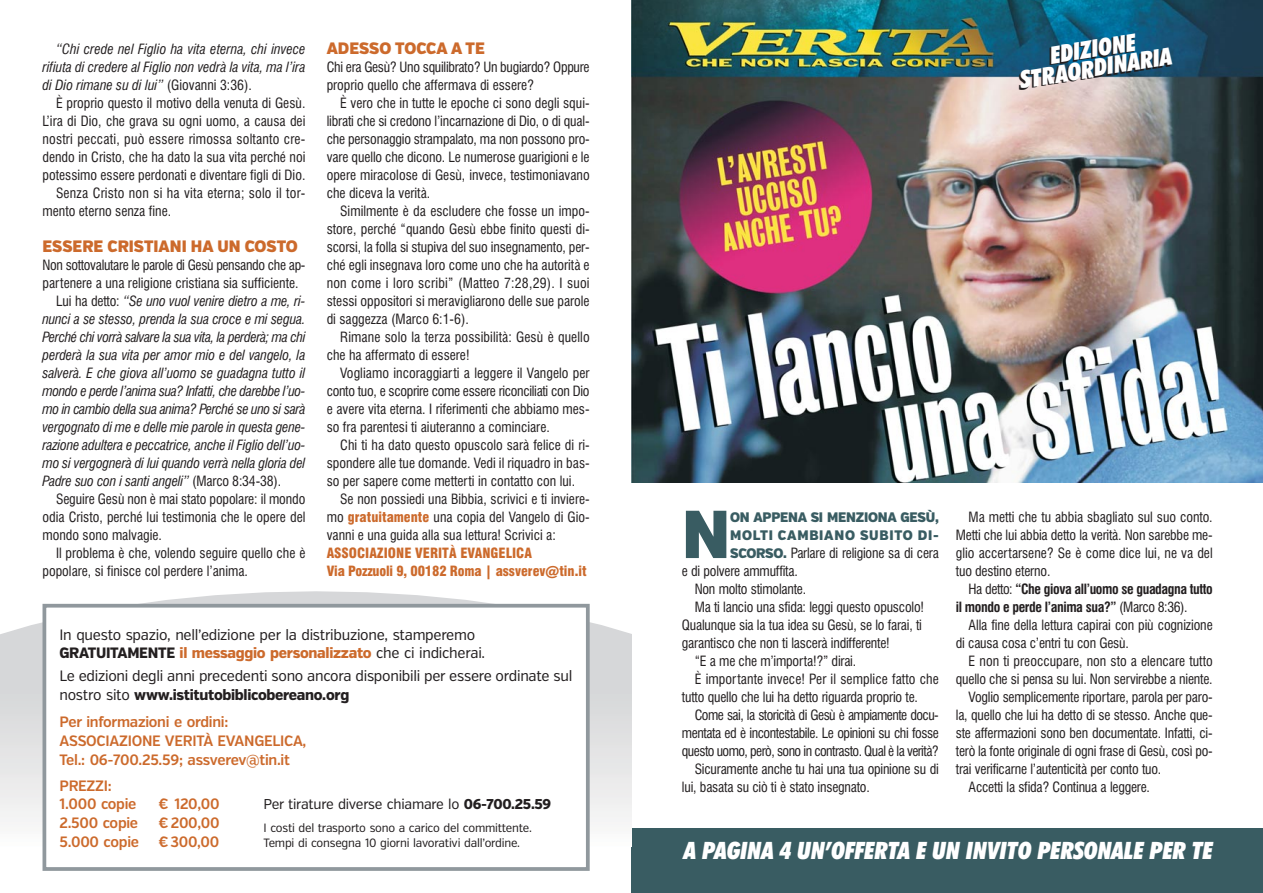
<style>
.page{position:relative;width:1263px;height:893px;background:#fff}
.page>*{position:absolute;margin:0;border:0;box-sizing:border-box;transform-origin:0 0}
.t1{font:900 67.5px "Verb Cond";color:#395c62}
.t2{font:italic 900 condensed 24px/19.5px "Futura BT";color:#fff;text-align:center}
.t3{font:900 16.5px "Verb Cond";color:#cc6a2c}
.t4{font:15px/18.8px "Verb Cond";letter-spacing:-.02em;color:#231f20}
.t5{font:600 15px/18.8px "Verb Cond";letter-spacing:-.02em;color:#cc6a2c}
.t6{font:14.25px "Verb Cond";letter-spacing:-.02em;color:#231f20}
.t7{font:condensed 13.8px/18px "Swiss 721 BT";letter-spacing:-.005em;color:#231f20;text-align:justify}
.t8{font:italic condensed 13.8px/18px "Swiss 721 BT";letter-spacing:-.015em;color:#231f20;text-align:justify}
.t9{font:condensed 13.8px "Swiss 721 BT";letter-spacing:-.04em;color:#231f20}
.t10{font:condensed 13.8px "Swiss 721 BT";letter-spacing:.015em;color:#231f20}
.t11{font:700 condensed 13.8px/18px "Swiss 721 BT";letter-spacing:-.03em;color:#231f20}
.t12{font:900 condensed 13.8px/18px "Swiss 721 BT";color:#cc6a2c}
.t13{font:900 13.8px/18px "Verb Cond";letter-spacing:-.015em;color:#395c62}
.t14{font:condensed 13.8px "Swiss 721 BT";letter-spacing:-.035em;color:#231f20}
.t15{font:condensed 13.8px "Swiss 721 BT";letter-spacing:-.025em;color:#231f20}
.t16{font:12px/15px "Verb Cond";letter-spacing:-.02em;color:#231f20}
.s1{font-style:normal}
.s2{font-weight:900;color:#cc6a2c}
.s3{font-weight:800}
.s4{font-weight:800;color:#cc6a2c}
.s5{font-family:"Verb Cond";font-weight:900;font-stretch:normal;color:#395c62}
.s6{font-weight:400}
</style>
<div class="page">
<img style="left:631px;top:0;width:632px;height:482px">
<div style="left:631px;top:828px;width:632px;height:65px;background:#395c62"></div>
<svg style="left:0;top:591px;width:632px;height:178px;fill:#d6d7d9"></svg>
<div style="left:0;top:691px;width:631px;height:155px;background:linear-gradient(to bottom,#d4d5d7,#faf9f9)"></div>
<div style="left:46px;top:608px;width:540px;height:259px;background:#fff"></div>
<div style="left:43px;top:604px;width:547px;height:267px;border:4px solid #90989d"></div>
<p class="t8" style="left:43px;top:41px;width:264px;text-indent:14px">“Chi crede nel Figlio ha vita eterna, chi invece rifiuta di credere al Figlio non vedrà la vita, ma l’ira di Dio rimane su di lui” <span class="s1">(Giovanni 3:36).</span></p>
<p class="t7" style="left:56px;top:95px;width:251px">È proprio questo il motivo della venuta di Gesù.</p>
<p class="t7" style="left:43px;top:113px;width:264px">L’ira di Dio, che grava su ogni uomo, a causa dei</p>
<p class="t10" style="left:43px;top:134px;width:264px">nostri peccati, può essere rimossa soltanto cre-</p>
<p class="t7" style="left:43px;top:149px;width:264px">dendo in Cristo, che ha dato la sua vita perché noi</p>
<p class="t7" style="left:43px;top:167px;width:264px">potessimo essere perdonati e diventare figli di Dio.</p>
<p class="t10" style="left:56px;top:188px;width:251px">Senza Cristo non si ha vita eterna; solo il tor-</p>
<p class="t7" style="left:43px;top:203px;width:130px">mento eterno senza fine.</p>
<p class="t3" style="left:43px;top:240px;width:257px">ESSERE CRISTIANI HA UN COSTO</p>
<p class="t15" style="left:43px;top:260px;width:264px">Non sottovalutare le parole di Gesù pensando che ap-</p>
<p class="t7" style="left:43px;top:275px;width:258px">partenere a una religione cristiana sia sufficiente.</p>
<p class="t8" style="left:56px;top:293px;width:251px"><span class="s1">Lui ha detto:</span> “Se uno vuol venire dietro a me, ri-</p>
<p class="t8" style="left:43px;top:311px;width:264px">nunci a se stesso, prenda la sua croce e mi segua.</p>
<p class="t8" style="left:43px;top:329px;width:264px">Perché chi vorrà salvare la sua vita, la perderà; ma chi</p>
<p class="t8" style="left:43px;top:347px;width:264px">perderà la sua vita per amor mio e del vangelo, la</p>
<p class="t8" style="left:43px;top:365px;width:264px">salverà. E che giova all’uomo se guadagna tutto il</p>
<p class="t8" style="left:43px;top:383px;width:264px">mondo e perde l’anima sua? Infatti, che darebbe l’uo-</p>
<p class="t8" style="left:43px;top:401px;width:264px">mo in cambio della sua anima? Perché se uno si sarà</p>
<p class="t8" style="left:43px;top:419px;width:264px">vergognato di me e delle mie parole in questa gene-</p>
<p class="t8" style="left:43px;top:437px;width:264px">razione adultera e peccatrice, anche il Figlio dell’uo-</p>
<p class="t8" style="left:43px;top:455px;width:264px">mo si vergognerà di lui quando verrà nella gloria del</p>
<p class="t8" style="left:43px;top:473px;width:240px">Padre suo con i santi angeli” <span class="s1">(Marco 8:34-38).</span></p>
<p class="t7" style="left:56px;top:491px;width:251px">Seguire Gesù non è mai stato popolare: il mondo</p>
<p class="t7" style="left:43px;top:509px;width:264px">odia Cristo, perché lui testimonia che le opere del</p>
<p class="t7" style="left:43px;top:527px;width:121px">mondo sono malvagie.</p>
<p class="t7" style="left:56px;top:545px;width:251px">Il problema è che, volendo seguire quello che è</p>
<p class="t7" style="left:43px;top:563px;width:207px">popolare, si finisce col perdere l’anima.</p>
<p class="t3" style="left:327px;top:42px;width:160px">ADESSO TOCCA A TE</p>
<p class="t7" style="left:327px;top:59px;width:264px">Chi era Gesù? Uno squilibrato? Un bugiardo? Oppure proprio quello che affermava di essere?</p>
<p class="t7" style="left:327px;top:95px;width:264px;text-indent:14px">È vero che in tutte le epoche ci sono degli squi&shy;librati che si credono l’incarnazione di Dio, o di qual&shy;che personaggio strampalato, ma non possono pro&shy;vare quello che dicono. Le numerose guarigioni e le opere miracolose di Gesù, invece, testimoniavano che diceva la verità.</p>
<p class="t7" style="left:327px;top:203px;width:264px;text-indent:14px">Similmente è da escludere che fosse un impo&shy;store, perché “quando Gesù ebbe finito questi di&shy;scorsi, la folla si stupiva del suo insegnamento, per&shy;ché egli insegnava loro come uno che ha autorità e non come i loro scribi” (Matteo 7:28,29). I suoi stessi oppositori si meravigliarono delle sue parole di saggezza (Marco 6:1-6).</p>
<p class="t7" style="left:327px;top:329px;width:264px;text-indent:14px">Rimane solo la terza possibilità: Gesù è quello che ha affermato di essere!</p>
<p class="t7" style="left:327px;top:365px;width:264px;text-indent:14px">Vogliamo incoraggiarti a leggere il Vangelo per conto tuo, e scoprire come essere riconciliati con Dio e avere vita eterna. I riferimenti che abbiamo mes&shy;so fra parentesi ti aiuteranno a cominciare.</p>
<p class="t7" style="left:327px;top:437px;width:264px;text-indent:14px">Chi ti ha dato questo opuscolo sarà felice di ri&shy;spondere alle tue domande. Vedi il riquadro in bas&shy;so per sapere come metterti in contatto con lui.</p>
<p class="t7" style="left:327px;top:491px;width:264px;text-indent:14px">Se non possiedi una Bibbia, scrivici e ti inviere&shy;mo <span class="s2">gratuitamente</span> una copia del Vangelo di Gio&shy;vanni e una guida alla sua lettura! Scrivici a:</p>
<p class="t12" style="left:327px;top:544px;width:261px">ASSOCIAZIONE VERITÀ EVANGELICA<br>Via Pozzuoli 9, 00182 Roma | assverev@tin.it</p>
<p class="t4" style="left:60px;top:626px;width:427px">In questo spazio, nell’edizione per la distribuzione, stamperemo<br><span class="s3">GRATUITAMENTE</span> <span class="s4">il messaggio personalizzato</span> che ci indicherai.</p>
<p class="t4" style="left:60px;top:668px;width:514px">Le edizioni degli anni precedenti sono ancora disponibili per essere ordinate sul nostro sito <span class="s3">www.istitutobiblicobereano.org</span></p>
<p class="t5" style="left:60px;top:713px;width:248px">Per informazioni e ordini:<br>ASSOCIAZIONE VERITÀ EVANGELICA,<br>Tel.: 06-700.25.59; assverev@tin.it</p>
<p class="t5" style="left:60px;top:776px;width:78px">PREZZI:<br>1.000 copie</p>
<p class="t5" style="left:159px;top:795px;width:63px">€ 120,00</p>
<p class="t6" style="left:263px;top:799px;width:289px">Per tirature diverse chiamare lo <span class="s3">06-700.25.59</span></p>
<p class="t16" style="left:263px;top:821px;width:270px">I costi del trasporto sono a carico del committente.<br>Tempi di consegna 10 giorni lavorativi dall’ordine.</p>
<p class="t5" style="left:60px;top:813px;width:80px">2.500 copie</p>
<p class="t5" style="left:159px;top:813px;width:63px">€ 200,00</p>
<p class="t5" style="left:60px;top:832px;width:81px">5.000 copie</p>
<p class="t5" style="left:159px;top:832px;width:62px">€300,00</p>
<h2 class="t2" style="left:1016px;top:53px;width:155px;rotate:-9deg">EDIZIONE<br>STRAORDINARIA</h2>
<h1 class="t1" style="left:682px;top:511px;width:50px">N</h1>
<p class="t13" style="left:730px;top:510px;width:210px">ON APPENA SI MENZIONA GESÙ,<br>MOLTI CAMBIANO SUBITO DI-</p>
<p class="t7" style="left:730px;top:545px;width:210px"><span class="s5">SCORSO.</span> Parlare di religione sa di cera</p>
<p class="t7" style="left:682px;top:563px;width:117px">e di polvere ammuffita.</p>
<p class="t7" style="left:695px;top:581px;width:113px">Non molto stimolante.</p>
<p class="t7" style="left:695px;top:599px;width:231px">Ma ti lancio una sfida: leggi questo opuscolo!</p>
<p class="t7" style="left:682px;top:617px;width:242px">Qualunque sia la tua idea su Gesù, se lo farai, ti</p>
<p class="t7" style="left:682px;top:635px;width:209px">garantisco che non ti lascerà indifferente!</p>
<p class="t7" style="left:695px;top:653px;width:163px">“E a me che m’importa!?” dirai.</p>
<p class="t7" style="left:695px;top:671px;width:246px">È importante invece! Per il semplice fatto che</p>
<p class="t7" style="left:682px;top:689px;width:237px">tutto quello che lui ha detto riguarda proprio te.</p>
<p class="t9" style="left:695px;top:710px;width:246px">Come sai, la storicità di Gesù è ampiamente docu-</p>
<p class="t14" style="left:682px;top:728px;width:258px">mentata ed è incontestabile. Le opinioni su chi fosse</p>
<p class="t9" style="left:682px;top:746px;width:258px">questo uomo, però, sono in contrasto. Qual è la verità?</p>
<p class="t7" style="left:695px;top:761px;width:246px">Sicuramente anche tu hai una tua opinione su di</p>
<p class="t7" style="left:682px;top:779px;width:189px">lui, basata su ciò ti è stato insegnato.</p>
<p class="t7" style="left:956px;top:509px;width:258px;text-indent:13px">Ma metti che tu abbia sbagliato sul suo conto.<br>Metti che lui abbia detto la verità. Non sarebbe me&shy;glio accertarsene? Se è come dice lui, ne va del tuo destino eterno.</p>
<p class="t11" style="left:956px;top:581px;width:258px;text-indent:13px"><span class="s6">Ha detto:</span> “Che giova all’uomo se guadagna tutto il mondo e perde l’anima sua?” <span class="s6">(Marco 8:36).</span></p>
<p class="t7" style="left:956px;top:617px;width:258px;text-indent:13px">Alla fine della lettura capirai con più cognizione di causa cosa c’entri tu con Gesù.</p>
<p class="t7" style="left:969px;top:653px;width:246px">E non ti preoccupare, non sto a elencare tutto</p>
<p class="t7" style="left:956px;top:671px;width:258px">quello che si pensa su lui. Non servirebbe a niente.</p>
<p class="t7" style="left:969px;top:689px;width:246px">Voglio semplicemente riportare, parola per paro-</p>
<p class="t7" style="left:956px;top:707px;width:258px">la, quello che lui ha detto di se stesso. Anche que-</p>
<p class="t7" style="left:956px;top:725px;width:258px">ste affermazioni sono ben documentate. Infatti, ci-</p>
<p class="t7" style="left:956px;top:743px;width:258px">terò la fonte originale di ogni frase di Gesù, così po-</p>
<p class="t7" style="left:956px;top:761px;width:207px">trai verificarne l’autenticità per conto tuo.</p>
<p class="t7" style="left:969px;top:779px;width:183px">Accetti la sfida? Continua a leggere.</p>
<h2 class="t2" style="left:684px;top:843px;width:530px">A PAGINA 4 UN’OFFERTA E UN INVITO PERSONALE PER TE</h2>
</div>
